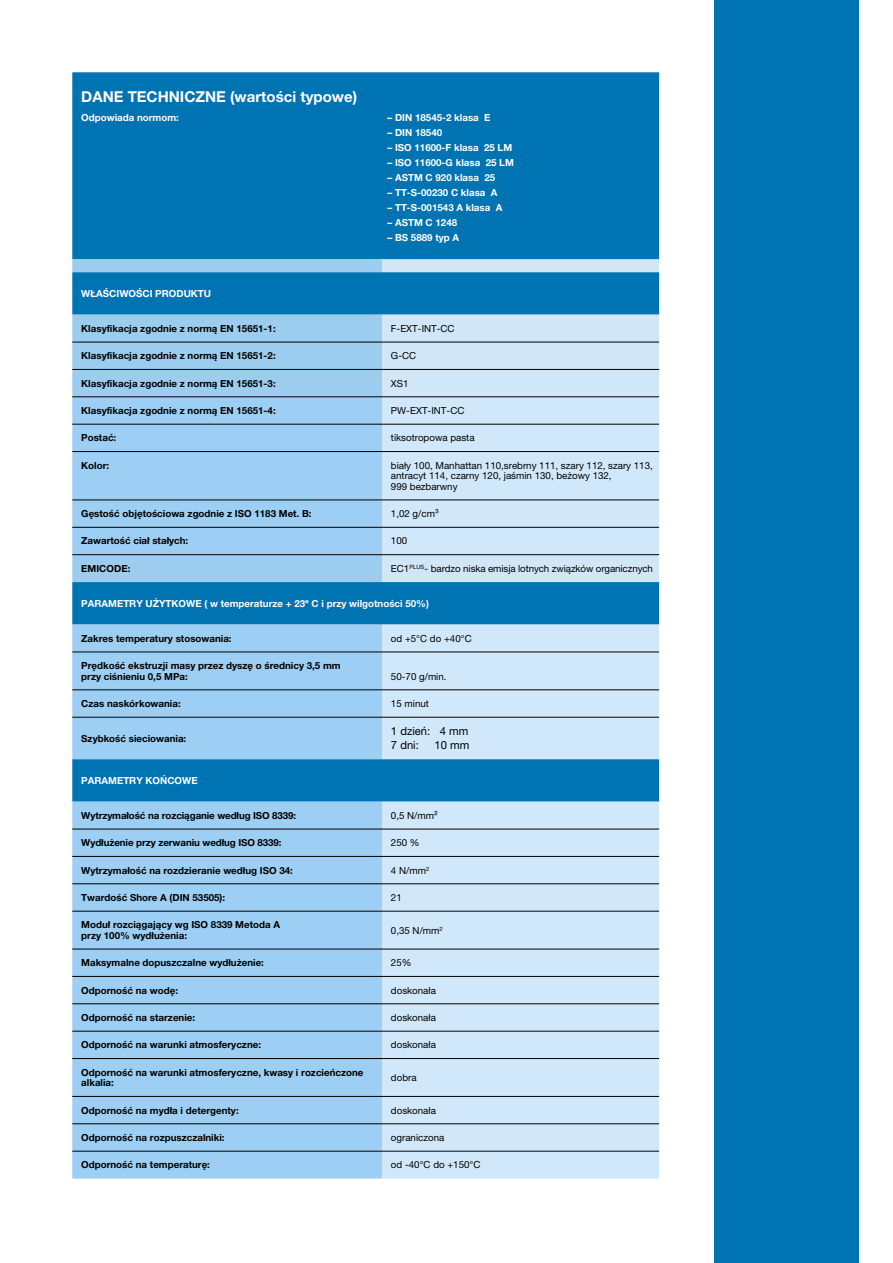
<style>
.page{position:relative;width:893px;height:1263px;background:#fff}
.page>*{position:absolute;margin:0;border:0;box-sizing:border-box;transform-origin:0 0}
.t1{font:700 15px "Helvetica Neue LTW1 G";color:#fff}
.t2{font:11.25px/13.5px "Helvetica Neue LTW1 G";color:#000}
.t3{font:700 9.75px/10.5px "Helvetica Neue LTW1 G";color:#000}
.t4{font:9.75px/10.5px "Helvetica Neue LTW1 G";color:#000}
.t5{font:700 9.75px "Helvetica Neue LTW1 G";color:#fff}
</style>
<div class="page">
<div style="left:714px;top:0;width:145px;height:1263px;background:#0073b3"></div>
<div style="left:72px;top:72px;width:587px;height:187px;background:#0073b3"></div>
<svg style="left:72px;top:259px;width:310px;height:137px;background:#6cb0db"></svg>
<svg style="left:382px;top:259px;width:277px;height:137px;background:#8ec1e1"></svg>
<svg style="left:72px;top:397px;width:310px;height:781px;background:#89c3e9"></svg>
<svg style="left:382px;top:397px;width:277px;height:781px;background:#b8d9f0"></svg>
<hr style="left:72px;top:652px;width:310px;height:1px;background:#000">
<hr style="left:72px;top:689px;width:310px;height:1px;background:#000">
<hr style="left:382px;top:652px;width:277px;height:1px;background:#000">
<hr style="left:382px;top:689px;width:277px;height:1px;background:#000">
<hr style="left:72px;top:717px;width:310px;height:1px;background:#000">
<hr style="left:382px;top:717px;width:277px;height:1px;background:#000">
<hr style="left:72px;top:829px;width:310px;height:1px;background:#000">
<hr style="left:382px;top:829px;width:277px;height:1px;background:#000">
<hr style="left:72px;top:856px;width:310px;height:1px;background:#000">
<hr style="left:72px;top:883px;width:310px;height:1px;background:#000">
<hr style="left:72px;top:911px;width:310px;height:1px;background:#000">
<hr style="left:72px;top:949px;width:310px;height:1px;background:#000">
<hr style="left:72px;top:976px;width:310px;height:1px;background:#000">
<hr style="left:72px;top:1003px;width:310px;height:1px;background:#000">
<hr style="left:72px;top:1031px;width:310px;height:1px;background:#000">
<hr style="left:72px;top:1058px;width:310px;height:1px;background:#000">
<hr style="left:72px;top:1096px;width:310px;height:1px;background:#000">
<hr style="left:72px;top:1123px;width:310px;height:1px;background:#000">
<hr style="left:382px;top:856px;width:277px;height:1px;background:#000">
<hr style="left:382px;top:883px;width:277px;height:1px;background:#000">
<hr style="left:382px;top:911px;width:277px;height:1px;background:#000">
<hr style="left:382px;top:949px;width:277px;height:1px;background:#000">
<hr style="left:382px;top:976px;width:277px;height:1px;background:#000">
<hr style="left:382px;top:1003px;width:277px;height:1px;background:#000">
<hr style="left:382px;top:1031px;width:277px;height:1px;background:#000">
<hr style="left:382px;top:1058px;width:277px;height:1px;background:#000">
<hr style="left:382px;top:1096px;width:277px;height:1px;background:#000">
<hr style="left:382px;top:1123px;width:277px;height:1px;background:#000">
<hr style="left:72px;top:1151px;width:310px;height:1px;background:#000">
<hr style="left:382px;top:1151px;width:277px;height:1px;background:#000">
<hr style="left:72px;top:342px;width:310px;height:1px;background:#000">
<hr style="left:382px;top:342px;width:277px;height:1px;background:#000">
<hr style="left:72px;top:369px;width:310px;height:1px;background:#000">
<hr style="left:382px;top:369px;width:277px;height:1px;background:#000">
<hr style="left:72px;top:396px;width:310px;height:1px;background:#000">
<hr style="left:382px;top:396px;width:277px;height:1px;background:#000">
<hr style="left:72px;top:424px;width:310px;height:1px;background:#000">
<hr style="left:382px;top:424px;width:277px;height:1px;background:#000">
<hr style="left:72px;top:451px;width:310px;height:1px;background:#000">
<hr style="left:382px;top:451px;width:277px;height:1px;background:#000">
<hr style="left:72px;top:499px;width:310px;height:1px;background:#000">
<hr style="left:382px;top:499px;width:277px;height:1px;background:#000">
<hr style="left:72px;top:527px;width:310px;height:1px;background:#000">
<hr style="left:382px;top:527px;width:277px;height:1px;background:#000">
<hr style="left:72px;top:554px;width:310px;height:1px;background:#000">
<hr style="left:382px;top:554px;width:277px;height:1px;background:#000">
<h1 class="t1" style="left:81px;top:87px;width:277px">DANE TECHNICZNE (wartości typowe)</h1>
<p class="t5" style="left:81px;top:111px;width:99px">Odpowiada normom:</p>
<p class="t5" style="left:387px;top:111px;width:105px">– DIN 18545-2 klasa E</p>
<p class="t5" style="left:387px;top:126px;width:56px">– DIN 18540</p>
<p class="t5" style="left:387px;top:141px;width:126px">– ISO 11600-F klasa 25 LM</p>
<p class="t5" style="left:387px;top:156px;width:128px">– ISO 11600-G klasa 25 LM</p>
<p class="t5" style="left:387px;top:171px;width:109px">– ASTM C 920 klasa 25</p>
<p class="t5" style="left:387px;top:186px;width:112px">– TT-S-00230 C klasa A</p>
<p class="t5" style="left:387px;top:201px;width:117px">– TT-S-001543 A klasa A</p>
<p class="t5" style="left:387px;top:216px;width:71px">– ASTM C 1248</p>
<p class="t5" style="left:387px;top:231px;width:73px">– BS 5889 typ A</p>
<p class="t5" style="left:81px;top:287px;width:131px">WŁAŚCIWOŚCI PRODUKTU</p>
<p class="t3" style="left:81px;top:323px;width:196px">Klasyfikacja zgodnie z normą EN 15651-1:</p>
<p class="t4" style="left:391px;top:323px;width:65px">F-EXT-INT-CC</p>
<p class="t3" style="left:81px;top:350px;width:196px">Klasyfikacja zgodnie z normą EN 15651-2:</p>
<p class="t4" style="left:391px;top:350px;width:27px">G-CC</p>
<p class="t3" style="left:81px;top:378px;width:196px">Klasyfikacja zgodnie z normą EN 15651-3:</p>
<p class="t4" style="left:391px;top:378px;width:19px">XS1</p>
<p class="t3" style="left:81px;top:405px;width:196px">Klasyfikacja zgodnie z normą EN 15651-4:</p>
<p class="t4" style="left:391px;top:405px;width:75px">PW-EXT-INT-CC</p>
<p class="t3" style="left:81px;top:432px;width:37px">Postać:</p>
<p class="t4" style="left:391px;top:432px;width:85px">tiksotropowa pasta</p>
<p class="t3" style="left:81px;top:460px;width:29px">Kolor:</p>
<p class="t4" style="left:391px;top:460px;width:263px">biały 100, Manhattan 110,srebrny 111, szary 112, szary 113, antracyt 114, czarny 120, jaśmin 130, beżowy 132,<br>999 bezbarwny</p>
<p class="t3" style="left:81px;top:508px;width:232px">Gęstość objętościowa zgodnie z ISO 1183 Met. B:</p>
<p class="t4" style="left:391px;top:508px;width:49px">1,02 g/cm³</p>
<p class="t3" style="left:81px;top:536px;width:109px">Zawartość ciał stałych:</p>
<p class="t4" style="left:391px;top:536px;width:18px">100</p>
<p class="t3" style="left:81px;top:563px;width:51px">EMICODE:</p>
<p class="t4" style="left:391px;top:563px;width:264px">EC1<sup>PLUS</sup>- bardzo niska emisja lotnych związków organicznych</p>
<p class="t5" style="left:81px;top:597px;width:349px">PARAMETRY UŻYTKOWE ( w temperaturze + 23º C i przy wilgotności 50%)</p>
<p class="t3" style="left:81px;top:633px;width:152px">Zakres temperatury stosowania:</p>
<p class="t4" style="left:391px;top:633px;width:82px">od +5°C do +40°C</p>
<p class="t3" style="left:81px;top:660px;width:261px">Prędkość ekstruzji masy przez dyszę o średnicy 3,5 mm przy ciśnieniu 0,5 MPa:</p>
<p class="t4" style="left:391px;top:671px;width:57px">50-70 g/min.</p>
<p class="t3" style="left:81px;top:698px;width:101px">Czas naskórkowania:</p>
<p class="t4" style="left:391px;top:698px;width:39px">15 minut</p>
<p class="t3" style="left:81px;top:733px;width:107px">Szybkość sieciowania:</p>
<p class="t2" style="left:391px;top:725px;width:79px">1 dzień: 4 mm<br>7 dni:</p>
<p class="t2" style="left:435px;top:738px;width:36px">10 mm</p>
<p class="t5" style="left:81px;top:774px;width:118px">PARAMETRY KOŃCOWE</p>
<p class="t3" style="left:81px;top:810px;width:216px">Wytrzymałość na rozciąganie według ISO 8339:</p>
<p class="t4" style="left:391px;top:810px;width:48px">0,5 N/mm²</p>
<p class="t3" style="left:81px;top:837px;width:202px">Wydłużenie przy zerwaniu według ISO 8339:</p>
<p class="t4" style="left:391px;top:837px;width:30px">250 %</p>
<p class="t3" style="left:81px;top:865px;width:213px">Wytrzymałość na rozdzieranie według ISO 34:</p>
<p class="t4" style="left:391px;top:865px;width:40px">4 N/mm<sup>2</sup></p>
<p class="t3" style="left:81px;top:892px;width:145px">Twardość Shore A (DIN 53505):</p>
<p class="t4" style="left:391px;top:892px;width:12px">21</p>
<p class="t3" style="left:81px;top:919px;width:200px">Moduł rozciągający wg ISO 8339 Metoda A przy 100% wydłużenia:</p>
<p class="t4" style="left:391px;top:925px;width:53px">0,35 N/mm<sup>2</sup></p>
<p class="t3" style="left:81px;top:957px;width:184px">Maksymalne dopuszczalne wydłużenie:</p>
<p class="t4" style="left:391px;top:957px;width:22px">25%</p>
<p class="t3" style="left:81px;top:985px;width:98px">Odporność na wodę:</p>
<p class="t4" style="left:391px;top:985px;width:46px">doskonała</p>
<p class="t3" style="left:81px;top:1012px;width:115px">Odporność na starzenie:</p>
<p class="t4" style="left:391px;top:1012px;width:46px">doskonała</p>
<p class="t3" style="left:81px;top:1039px;width:181px">Odporność na warunki atmosferyczne:</p>
<p class="t4" style="left:391px;top:1039px;width:46px">doskonała</p>
<p class="t3" style="left:81px;top:1067px;width:284px">Odporność na warunki atmosferyczne, kwasy i rozcieńczone alkalia:</p>
<p class="t4" style="left:391px;top:1072px;width:27px">dobra</p>
<p class="t3" style="left:81px;top:1105px;width:159px">Odporność na mydła i detergenty:</p>
<p class="t4" style="left:391px;top:1105px;width:46px">doskonała</p>
<p class="t3" style="left:81px;top:1132px;width:145px">Odporność na rozpuszczalniki:</p>
<p class="t4" style="left:391px;top:1132px;width:55px">ograniczona</p>
<p class="t3" style="left:81px;top:1159px;width:130px">Odporność na temperaturę:</p>
<p class="t4" style="left:391px;top:1159px;width:91px">od -40°C do +150°C</p>
</div>
